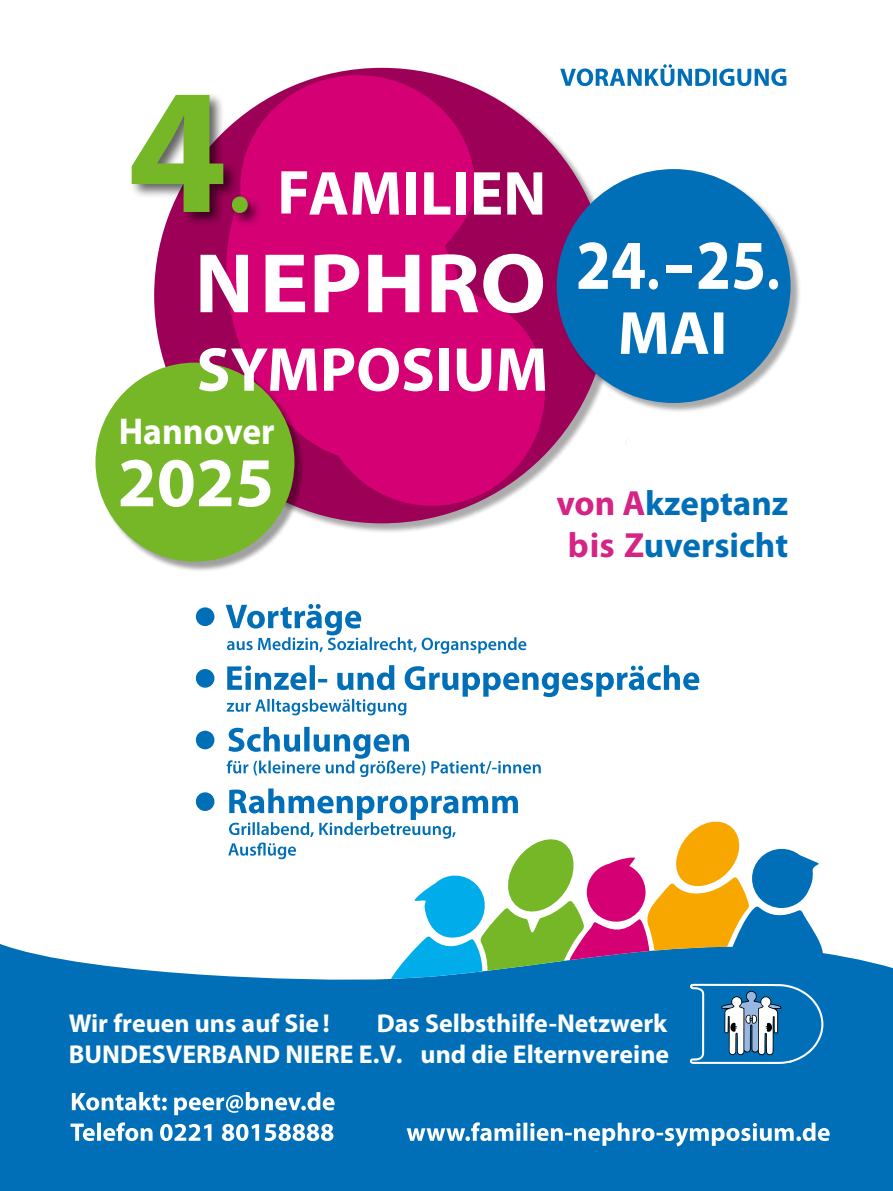
<style>
.page{position:relative;width:893px;height:1191px;background:#fff}
.page>*{position:absolute;margin:0;border:0;box-sizing:border-box;transform-origin:0 0}
.t1{font:700 85.2px "Myriad Pro";color:#fff}
.t2{font:700 70.5px "Myriad Pro";color:#fff;scale:.9 1}
.t3{font:700 70.5px "Myriad Pro";color:#fff}
.t4{font:700 62.55px "Myriad Pro";color:#fff}
.t5{font:700 37.5px "Myriad Pro";color:#fff;scale:.95 1}
.t6{font:700 35.1px/42px "Myriad Pro";color:#006fb7;text-align:center}
.t7{font:700 25.95px/31px "Myriad Pro";color:#fff;text-align:right}
.s1{font-size:180px;color:#75b726}
.s2{font-size:88.5px;color:#75b726}
.s3{font-size:57px}
.s4{font-size:76.5px}
.s5{color:#d52485}
</style>
<div class="page">
<div style="left:0;top:944px;width:893px;height:247px;background:#006fb7"></div>
<svg style="left:71px;top:1122px;width:759px;height:24px"></svg>
<svg style="left:72px;top:1092px;width:263px;height:23px"></svg>
<svg style="left:196px;top:788px;width:632px;height:280px"></svg>
<svg style="left:196px;top:727px;width:345px;height:50px"></svg>
<svg style="left:196px;top:665px;width:503px;height:50px"></svg>
<svg style="left:196px;top:604px;width:330px;height:50px"></svg>
<div style="left:155px;top:69px;width:465px;height:465px;background:#000;opacity:.33"></div>
<div style="left:154px;top:68px;width:456px;height:455px;background:#9d0057;border-radius:50%"></div>
<svg style="left:221px;top:75px;width:324px;height:431px;fill:#d40074"></svg>
<div style="left:97px;top:364px;width:208px;height:208px;background:#000;opacity:.38"></div>
<div style="left:95px;top:362px;width:199px;height:199px;background:#75b726;border-radius:50%"></div>
<div style="left:558px;top:171px;width:243px;height:243px;background:#000;opacity:.33"></div>
<div style="left:557px;top:169px;width:234px;height:234px;background:#006fb7;border-radius:50%"></div>
<div style="left:129px;top:91px;width:134px;height:136px;background:#000;opacity:.61"></div>
<svg style="left:621px;top:312px;width:102px;height:42px"></svg>
<svg style="left:560px;top:64px;width:226px;height:22px"></svg>
<h3 class="t4" style="left:128px;top:153px;width:420px"><span class="s1">4</span><span class="s2">.</span> FAMILIEN</h3>
<h1 class="t1" style="left:195px;top:228px;width:353px">NEPHRO</h1>
<h3 class="t4" style="left:197px;top:329px;width:353px">SYMPOSIUM</h3>
<h3 class="t5" style="left:119px;top:407px;width:166px">Hannover</h3>
<h2 class="t3" style="left:118px;top:436px;width:158px">2025</h2>
<h2 class="t2" style="left:576px;top:219px;width:228px">24<span class="s3">.</span><span class="s4">–</span> 25<span class="s3">.</span></h2>
<h3 class="t6" style="left:556px;top:480px;width:234px"><span class="s5">von A</span>kzeptanz <span class="s5">bis Z</span>uversicht</h3>
<p class="t7" style="left:69px;top:1007px;width:262px">Wir freuen uns auf Sie !</p>
<p class="t7" style="left:69px;top:1007px;width:602px">Das Selbsthilfe-Netzwerk<br>BUNDESVERBAND NIERE E.V. und die Elternvereine</p>
</div>
